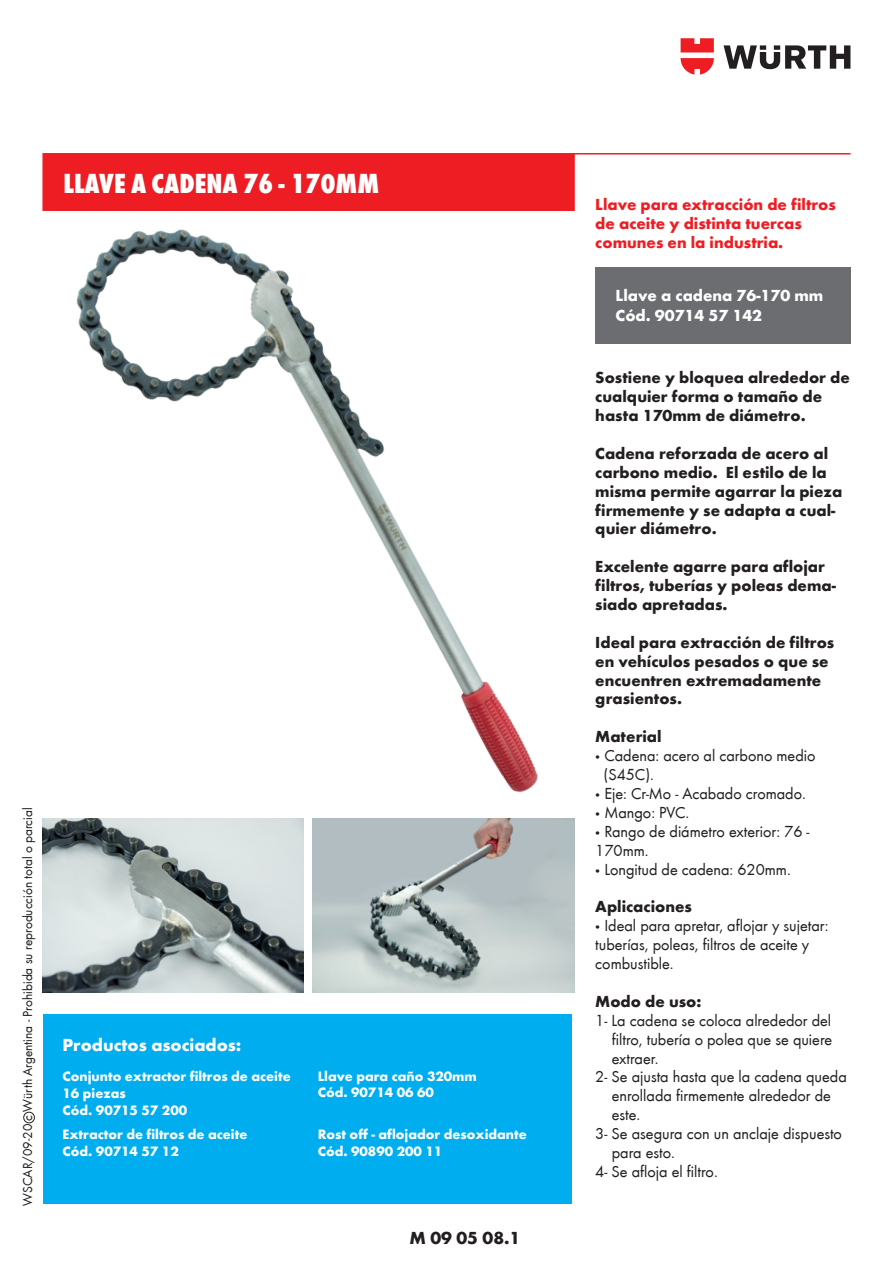
<style>
.page{position:relative;width:893px;height:1263px;background:#fff}
.page>*{position:absolute;margin:0;border:0;box-sizing:border-box;transform-origin:0 0}
.t1{font:28.5px "Wuerth Extra Bold Cond Caps";color:#fff}
.t2{font:700 18px "Wuerth";color:#fff}
.t3{font:700 18px "Wuerth";color:#231f20}
.t4{font:16.5px/18.9px "Wuerth";color:#231f20}
.t5{font:700 16.5px/18.9px "Wuerth";color:#231f20}
.t6{font:700 16.5px/18.9px "Wuerth";color:#ee1d23}
.t7{font:700 16.5px/19.8px "Wuerth";color:#fff}
.t8{font:700 14.1px/16.8px "Wuerth";color:#fff}
.t9{font:13.5px "Wuerth";color:#231f20}
.s1{font-weight:700}
</style>
<div class="page">
<svg style="left:724px;top:45px;width:126px;height:24px"></svg>
<svg style="left:681px;top:38px;width:33px;height:37px"></svg>
<hr style="left:574px;top:153px;width:276px;height:2px;background:#ee1d23">
<div style="left:23px;top:1112px;width:12px;height:11px;border:1px solid #231f20;border-radius:50%"></div>
<div style="left:595px;top:267px;width:255px;height:77px;background:#6c6d70"></div>
<div style="left:43px;top:1014px;width:529px;height:190px;background:#00aeef"></div>
<img style="left:42px;top:153px;width:561px;height:768px">
<img style="left:42px;top:818px;width:262px;height:174px">
<img style="left:313px;top:818px;width:261px;height:175px">
<h1 class="t1" style="left:63px;top:163px;width:317px">LLAVE A CADENA 76 - 170MM</h1>
<p class="t9" style="left:18px;top:1205px;width:400px;rotate:-90deg">WSCAR/09-20 c Würth Argentina - Prohibida su reproducción total o parcial</p>
<p class="t2" style="left:63px;top:1031px;width:180px">Productos asociados:</p>
<p class="t8" style="left:63px;top:1067px;width:230px">Conjunto extractor filtros de aceite<br>16 piezas<br>Cód. 90715 57 200</p>
<p class="t8" style="left:63px;top:1125px;width:186px">Extractor de filtros de aceite<br>Cód. 90714 57 12</p>
<p class="t8" style="left:318px;top:1066px;width:161px">Llave para caño 320mm<br>Cód. 90714 06 60</p>
<p class="t8" style="left:318px;top:1125px;width:211px">Rost off - aflojador desoxidante<br>Cód. 90890 200 11</p>
<p class="t3" style="left:409px;top:1224px;width:113px">M 09 05 08.1</p>
<p class="t6" style="left:595px;top:194px;width:242px">Llave para extracción de filtros de aceite y distinta tuercas comunes en la industria.</p>
<p class="t7" style="left:616px;top:284px;width:209px">Llave a cadena 76-170 mm<br>Cód. 90714 57 142</p>
<p class="t5" style="left:595px;top:367px;width:256px">Sostiene y bloquea alrededor de cualquier forma o tamaño de hasta 170mm de diámetro.</p>
<p class="t5" style="left:595px;top:443px;width:248px">Cadena reforzada de acero al carbono medio. El estilo de la misma permite agarrar la pieza firmemente y se adapta a cual&shy;quier diámetro.</p>
<p class="t5" style="left:595px;top:556px;width:242px">Excelente agarre para aflojar filtros, tuberías y poleas dema&shy;siado apretadas.</p>
<p class="t5" style="left:595px;top:632px;width:240px">Ideal para extracción de filtros en vehículos pesados o que se encuentren extremadamente grasientos.</p>
<p class="t5" style="left:595px;top:726px;width:68px">Material</p>
<p class="t4" style="left:595px;top:745px;width:222px"><span class="s1">·</span> Cadena: acero al carbono medio</p>
<p class="t4" style="left:604px;top:764px;width:52px">(S45C).</p>
<p class="t4" style="left:595px;top:783px;width:212px"><span class="s1">·</span> Eje: Cr-Mo - Acabado cromado.</p>
<p class="t4" style="left:595px;top:802px;width:95px"><span class="s1">·</span> Mango: PVC.</p>
<p class="t4" style="left:595px;top:821px;width:216px"><span class="s1">·</span> Rango de diámetro exterior: 76 -</p>
<p class="t4" style="left:595px;top:840px;width:55px">170mm.</p>
<p class="t4" style="left:595px;top:859px;width:197px"><span class="s1">·</span> Longitud de cadena: 620mm.</p>
<p class="t4" style="left:595px;top:897px;width:235px"><span class="s1">Aplicaciones<br>·</span> Ideal para apretar, aflojar y sujetar: tuberías, poleas, filtros de aceite y combustible.</p>
<p class="t5" style="left:595px;top:991px;width:108px">Modo de uso:</p>
<p class="t4" style="left:595px;top:1010px;width:237px">1- La cadena se coloca alrededor del</p>
<p class="t4" style="left:612px;top:1029px;width:222px">filtro, tubería o polea que se quiere</p>
<p class="t4" style="left:612px;top:1048px;width:48px">extraer.</p>
<p class="t4" style="left:595px;top:1067px;width:253px">2- Se ajusta hasta que la cadena queda</p>
<p class="t4" style="left:612px;top:1085px;width:221px">enrollada firmemente alrededor de</p>
<p class="t4" style="left:612px;top:1104px;width:30px">este.</p>
<p class="t4" style="left:595px;top:1123px;width:248px">3- Se asegura con un anclaje dispuesto</p>
<p class="t4" style="left:612px;top:1142px;width:65px">para esto.</p>
<p class="t4" style="left:595px;top:1161px;width:124px">4- Se afloja el filtro.</p>
</div>
